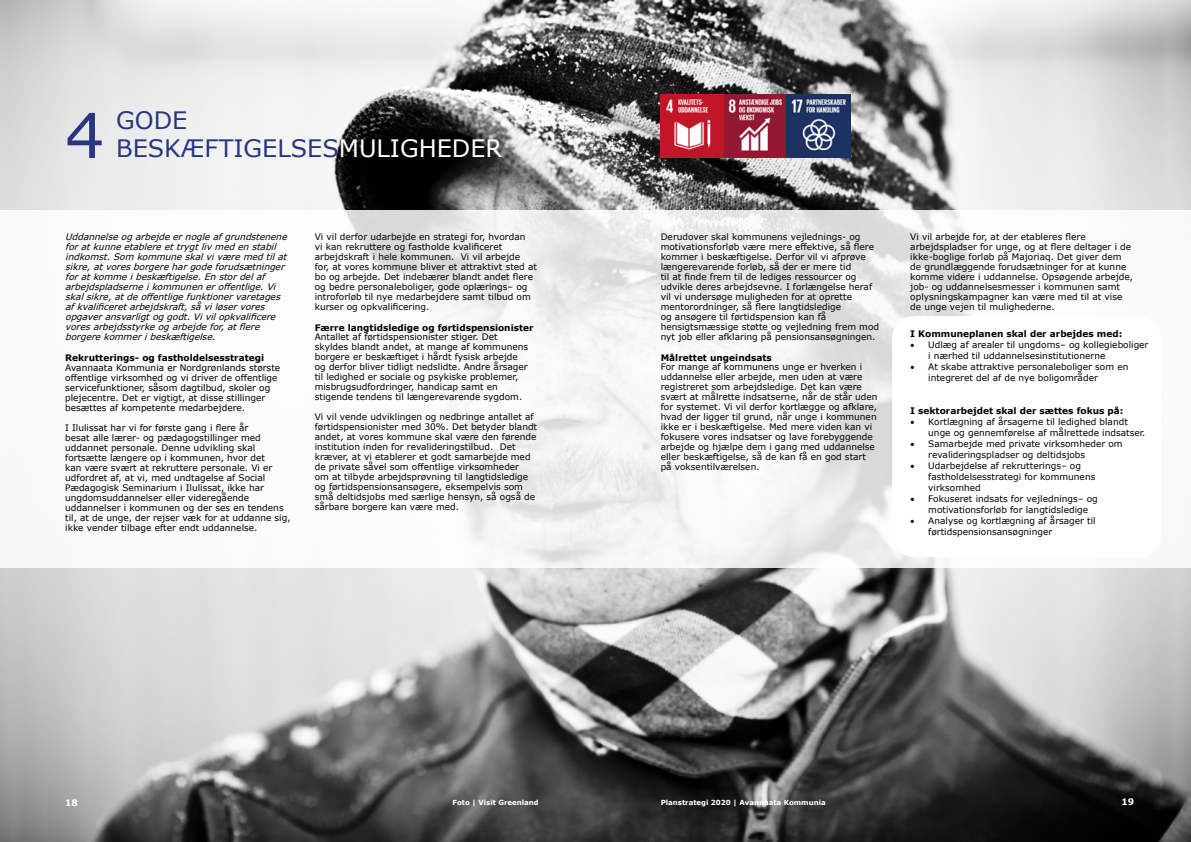
<style>
.page{position:relative;width:1191px;height:842px;background:#fff}
.page>*{position:absolute;margin:0;border:0;box-sizing:border-box;transform-origin:0 0}
.t1{font:62px "Verdana";color:#283583}
.t2{font:24px/28.8px "Verdana";color:#283583}
.t3{font:9px/10px "Verdana";color:#000}
.t4{font:italic 9px/10px "Verdana";color:#000}
.t5{font:700 9px "Verdana";color:#000}
.t6{font:700 9px "Verdana";color:#fff}
.t7{font:700 7px "Verdana";color:#fff}
.s1{color:#fff}
.s2{font-family:"Minion Pro";font-size:12px}
</style>
<div class="page">
<img style="left:0;top:0;width:1191px;height:842px">
<svg style="left:0;top:211px;width:1191px;height:357px"></svg>
<img style="left:660px;top:95px;width:190px;height:63px">
<svg style="left:892px;top:316px;width:269px;height:241px"></svg>
<h1 class="t1" style="left:65px;top:93px;width:41px">4</h1>
<h2 class="t2" style="left:116px;top:105px;width:387px">GODE<br>BESKÆFTIGELSES<span class="s1">MULIGHEDER</span></h2>
<p class="t3" style="left:315px;top:232px;width:224px">Vi vil derfor udarbejde en strategi for, hvordan<br>vi kan rekruttere og fastholde kvalificeret arbejdskraft i hele kommunen. Vi vil arbejde<br>for, at vores kommune bliver et attraktivt sted at bo og arbejde. Det indebærer blandt andet flere og bedre personaleboliger, gode oplærings– og introforløb til nye medarbejdere samt tilbud om kurser og opkvalificering.</p>
<p class="t3" style="left:315px;top:332px;width:215px">Antallet af førtidspensionister stiger. Det skyldes blandt andet, at mange af kommunens borgere er beskæftiget i hårdt fysisk arbejde og derfor bliver tidligt nedslidte. Andre årsager til ledighed er sociale og psykiske problemer, misbrugsudfordringer, handicap samt en stigende tendens til længerevarende sygdom.</p>
<p class="t3" style="left:315px;top:412px;width:224px">Vi vil vende udviklingen og nedbringe antallet af førtidspensionister med 30%. Det betyder blandt andet, at vores kommune skal være den førende institution inden for revalideringstilbud. Det kræver, at vi etablerer et godt samarbejde med de private såvel som offentlige virksomheder<br>om at tilbyde arbejdsprøvning til langtidsledige og førtidspensionsansøgere, eksempelvis som små deltidsjobs med særlige hensyn, så også de sårbare borgere kan være med.</p>
<p class="t4" style="left:65px;top:232px;width:226px">Uddannelseogarbejdeernogleafgrundstenene foratkunneetablereettrygtlivmedenstabil indkomst.Som kommuneskalviværemedtilat sikre,atvoresborgerehargodeforudsætninger foratkommeibeskæftigelse.Enstordelaf arbejdspladserneikommuneneroffentlige.Vi skalsikre,atdeoffentligefunktionervaretages afkvalificeretarbejdskraft,såviløservores opgaveransvarligtoggodt.Vivilopkvalificere voresarbejdsstyrkeogarbejdefor,atflere borgerekommeribeskæftigelse.</p>
<p class="t3" style="left:65px;top:362px;width:216px">Avannaata Kommunia er Nordgrønlands største offentlige virksomhed og vi driver de offentlige servicefunktioner, såsom dagtilbud, skoler og plejecentre. Det er vigtigt, at disse stillinger besættes af kompetente medarbejdere.</p>
<p class="t3" style="left:65px;top:422px;width:227px">I Ilulissat har vi for første gang i flere år<br>besat alle lærer- og pædagogstillinger med uddannet personale. Denne udvikling skal fortsætte længere op i kommunen, hvor det<br>kan være svært at rekruttere personale. Vi er udfordret af, at vi, med undtagelse af Social Pædagogisk Seminarium i Ilulissat, ikke har ungdomsuddannelser eller videregående uddannelser i kommunen og der ses en tendens til, at de unge, der rejser væk for at uddanne sig, ikke vender tilbage efter endt uddannelse.</p>
<p class="t3" style="left:660px;top:232px;width:220px">Derudover skal kommunens vejlednings- og motivationsforløb være mere effektive, så flere kommer i beskæftigelse. Derfor vil vi afprøve længerevarende forløb, så der er mere tid<br>til at finde frem til de lediges ressourcer og udvikle deres arbejdsevne. I forlængelse heraf vil vi undersøge muligheden for at oprette mentorordninger, så flere langtidsledige<br>og ansøgere til førtidspension kan få hensigtsmæssige støtte og vejledning frem mod nyt job eller afklaring på pensionsansøgningen.</p>
<p class="t3" style="left:660px;top:362px;width:218px">For mange af kommunens unge er hverken i uddannelse eller arbejde, men uden at være registreret som arbejdsledige. Det kan være svært at målrette indsatserne, når de står uden for systemet. Vi vil derfor kortlægge og afklare, hvad der ligger til grund, når unge i kommunen ikke er i beskæftigelse. Med mere viden kan vi fokusere vores indsatser og lave forebyggende arbejde og hjælpe dem i gang med uddannelse eller beskæftigelse, så de kan få en god start på voksentilværelsen.</p>
<p class="t5" style="left:315px;top:321px;width:220px">Færre langtidsledige og førtidspensionister</p>
<p class="t5" style="left:65px;top:352px;width:200px">Rekrutterings- og fastholdelsesstrategi</p>
<p class="t5" style="left:660px;top:352px;width:113px">Målrettet ungeindsats</p>
<p class="t3" style="left:910px;top:232px;width:224px">Vi vil arbejde for, at der etableres flere arbejdspladser for unge, og at flere deltager i de ikke-boglige forløb på Majoriaq. Det giver dem de grundlæggende forudsætninger for at kunne komme videre i uddannelse. Opsøgende arbejde, job- og uddannelsesmesser i kommunen samt oplysningskampagner kan være med til at vise de unge vejen til mulighederne.</p>
<p class="t5" style="left:910px;top:328px;width:214px">I Kommuneplanen skal der arbejdes med:</p>
<p class="t3" style="left:928px;top:339px;width:222px;line-height:11px;text-indent:-18px"><span class="s2">•</span> Udlæg af arealer til ungdoms– og kollegieboliger i nærhed til uddannelsesinstitutionerne</p>
<p class="t3" style="left:928px;top:361px;width:202px;line-height:11px;text-indent:-18px"><span class="s2">•</span> At skabe attraktive personaleboliger som en integreret del af de nye boligområder</p>
<p class="t5" style="left:910px;top:405px;width:215px">I sektorarbejdet skal der sættes fokus på:</p>
<p class="t3" style="left:928px;top:416px;width:219px;line-height:11px;text-indent:-18px"><span class="s2">•</span> Kortlægning af årsagerne til ledighed blandt unge og gennemførelse af målrettede indsatser.</p>
<p class="t3" style="left:928px;top:438px;width:196px;line-height:11px;text-indent:-18px"><span class="s2">•</span> Samarbejde med private virksomheder om revalideringspladser og deltidsjobs</p>
<p class="t3" style="left:928px;top:460px;width:169px;line-height:11px;text-indent:-18px"><span class="s2">•</span> Udarbejdelse af rekrutterings– og fastholdelsesstrategi for kommunens virksomhed</p>
<p class="t3" style="left:928px;top:493px;width:171px;line-height:11px;text-indent:-18px"><span class="s2">•</span> Fokuseret indsats for vejlednings– og motivationsforløb for langtidsledige</p>
<p class="t3" style="left:928px;top:515px;width:169px;line-height:11px;text-indent:-18px"><span class="s2">•</span> Analyse og kortlægning af årsager til førtidspensionsansøgninger</p>
<p class="t6" style="left:65px;top:796px;width:14px">18</p>
<p class="t7" style="left:660px;top:797px;width:166px">Planstrategi 2020 | Avannaata Kommunia</p>
<p class="t6" style="left:1121px;top:795px;width:14px">19</p>
<p class="t7" style="left:452px;top:797px;width:88px">Foto | Visit Greenland</p>
</div>
